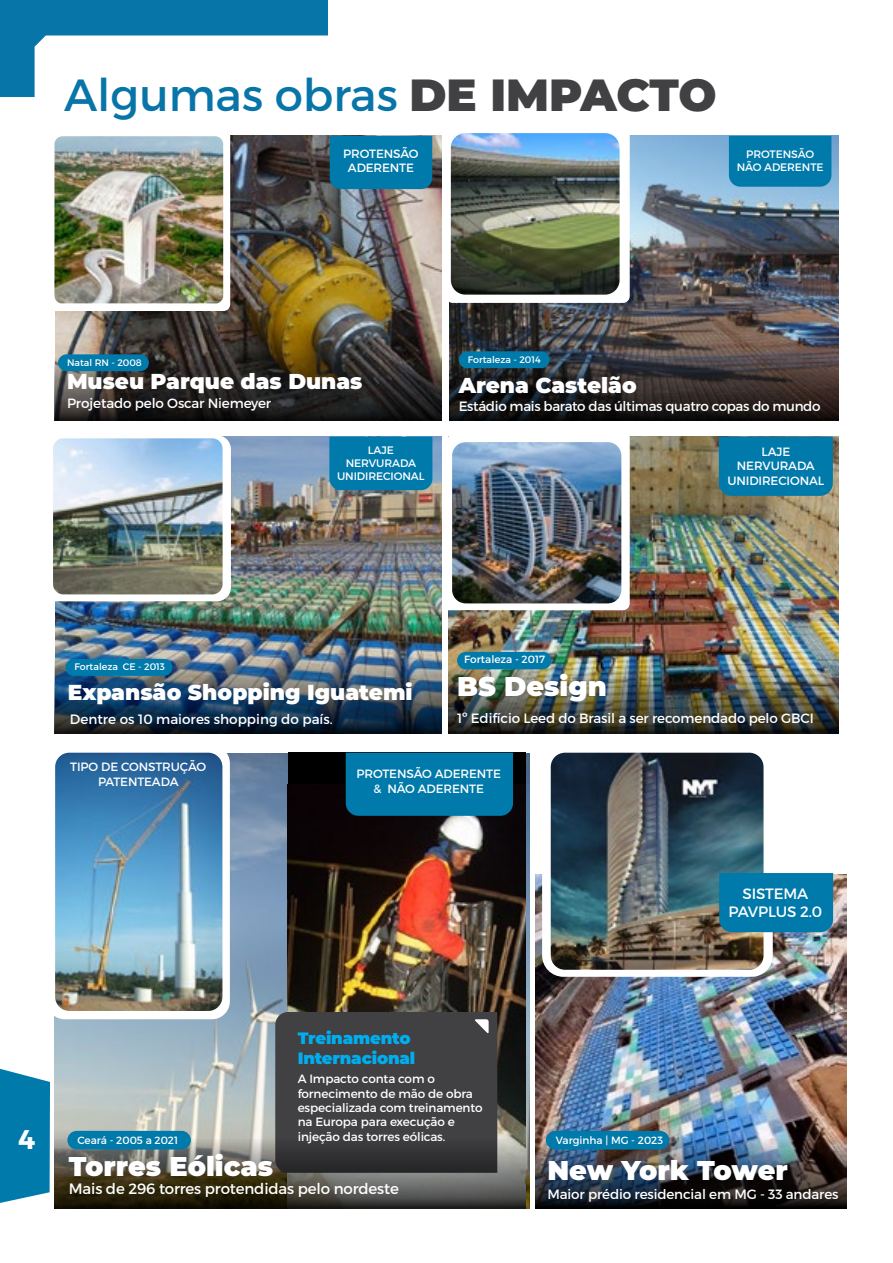
<style>
.page{position:relative;width:893px;height:1263px;background:#fff}
.page>*{position:absolute;margin:0;border:0;box-sizing:border-box;transform-origin:0 0}
.t1{font:45px "Montserrat";color:#0875a9}
.t2{font:900 27.15px "Montserrat";color:#fff}
.t3{font:700 27px "Montserrat";color:#fff}
.t4{font:900 21.75px "Montserrat";color:#fff}
.t5{font:900 21.6px "Montserrat";color:#fff}
.t6{font:900 16.5px/19.8px "Montserrat";letter-spacing:-.01em;color:#00aeef}
.t7{font:15px/18px "Montserrat";letter-spacing:-.01em;color:#fff;text-align:center}
.t8{font:13.5px "Montserrat";letter-spacing:-.01em;color:#fff}
.t9{font:12px/14.4px "Montserrat";letter-spacing:-.01em;color:#fff;text-align:center}
.t10{font:10.8px/13px "Montserrat";letter-spacing:-.01em;color:#fff;text-align:center}
.t11{font:10.5px "Montserrat";color:#fff}
.t12{font:9.45px "Montserrat";color:#fff}
.s1{font-weight:900;color:#414042}
</style>
<div class="page">
<svg style="left:0;top:1068px;width:50px;height:135px;background:#1886b3"></svg>
<img style="left:54px;top:753px;width:476px;height:456px">
<div style="left:47px;top:745px;width:183px;height:274px;background:#fff;border-radius:18px"></div>
<img style="left:55px;top:753px;width:167px;height:258px">
<img style="left:535px;top:874px;width:311px;height:263px">
<img style="left:288px;top:816px;width:238px;height:393px">
<img style="left:448px;top:437px;width:391px;height:229px">
<img style="left:448px;top:666px;width:391px;height:67px">
<svg style="left:288px;top:753px;width:238px;height:63px;background:#015577"></svg>
<div style="left:719px;top:437px;width:114px;height:59px;background:#007aab"></div>
<div style="left:457px;top:652px;width:94px;height:17px;background:#007aab;border-radius:9px"></div>
<svg style="left:54px;top:1137px;width:472px;height:71px;background:#555247"></svg>
<div style="left:67px;top:1131px;width:124px;height:18px;background:#007aab;border-radius:9px"></div>
<svg style="left:275px;top:1012px;width:222px;height:161px;background:#3e3d3f"></svg>
<img style="left:55px;top:437px;width:386px;height:218px">
<img style="left:450px;top:136px;width:389px;height:221px">
<img style="left:55px;top:136px;width:386px;height:220px">
<svg style="left:54px;top:356px;width:387px;height:65px;background:#2a2723"></svg>
<img style="left:54px;top:655px;width:387px;height:78px">
<svg style="left:450px;top:357px;width:389px;height:64px;background:#292526"></svg>
<div style="left:58px;top:354px;width:91px;height:17px;background:#007aab;border-radius:8px"></div>
<div style="left:329px;top:437px;width:103px;height:53px;background:#007aab"></div>
<div style="left:729px;top:136px;width:102px;height:51px;background:#007aab"></div>
<div style="left:330px;top:136px;width:102px;height:53px;background:#007aab"></div>
<div style="left:459px;top:351px;width:91px;height:17px;background:#007aab;border-radius:8px"></div>
<div style="left:65px;top:659px;width:107px;height:17px;background:#007aab;border-radius:8px"></div>
<svg style="left:0;top:0;width:328px;height:97px"></svg>
<div style="left:39px;top:129px;width:191px;height:182px;background:#fff;border-radius:7px"></div>
<div style="left:39px;top:435px;width:192px;height:166px;background:#fff;border-radius:14px"></div>
<div style="left:542px;top:753px;width:231px;height:224px;background:#fff;border-radius:21px"></div>
<svg style="left:448px;top:436px;width:182px;height:174px"></svg>
<div style="left:446px;top:121px;width:184px;height:182px;background:#fff;border-radius:7px"></div>
<img style="left:54px;top:136px;width:169px;height:167px">
<img style="left:53px;top:438px;width:170px;height:156px">
<img style="left:451px;top:133px;width:169px;height:162px">
<img style="left:452px;top:442px;width:169px;height:161px">
<img style="left:551px;top:753px;width:212px;height:217px">
<img style="left:535px;top:1137px;width:311px;height:71px">
<div style="left:546px;top:1131px;width:123px;height:18px;background:#007aab;border-radius:9px"></div>
<div style="left:719px;top:873px;width:114px;height:59px;background:#007aab"></div>
<h1 class="t1" style="left:64px;top:67px;width:654px">Algumas obras <span class="s1">DE IMPACTO</span></h1>
<p class="t9" style="left:343px;top:147px;width:77px">PROTENSÃO<br>ADERENTE</p>
<p class="t10" style="left:737px;top:147px;width:88px">PROTENSÃO<br>NÃO ADERENTE</p>
<p class="t12" style="left:67px;top:357px;width:76px">Natal RN - 2008</p>
<p class="t12" style="left:468px;top:354px;width:74px">Fortaleza - 2014</p>
<h3 class="t5" style="left:67px;top:366px;width:297px">Museu Parque das Dunas</h3>
<h3 class="t5" style="left:459px;top:369px;width:180px">Arena Castelão</h3>
<p class="t8" style="left:67px;top:394px;width:206px">Projetado pelo Oscar Niemeyer</p>
<p class="t8" style="left:459px;top:398px;width:363px">Estádio mais barato das últimas quatro copas do mundo</p>
<p class="t10" style="left:337px;top:443px;width:89px">LAJE<br>NERVURADA<br>UNIDIRECIONAL</p>
<p class="t9" style="left:727px;top:444px;width:98px">LAJE<br>NERVURADA<br>UNIDIRECIONAL</p>
<p class="t12" style="left:74px;top:661px;width:92px">Fortaleza CE - 2013</p>
<h3 class="t4" style="left:68px;top:676px;width:346px">Expansão Shopping Iguatemi</h3>
<p class="t8" style="left:70px;top:711px;width:264px">Dentre os 10 maiores shopping do país.</p>
<p class="t11" style="left:464px;top:653px;width:82px">Fortaleza - 2017</p>
<h2 class="t2" style="left:457px;top:666px;width:151px">BS Design</h2>
<p class="t8" style="left:457px;top:710px;width:358px">1º Edifício Leed do Brasil a ser recomendado pelo GBCI</p>
<p class="t9" style="left:70px;top:760px;width:138px">TIPO DE CONSTRUÇÃO<br>PATENTEADA</p>
<p class="t9" style="left:357px;top:767px;width:146px">PROTENSÃO ADERENTE &amp; NÃO ADERENTE</p>
<p class="t7" style="left:728px;top:884px;width:95px">SISTEMA<br>PAVPLUS 2.0</p>
<h3 class="t3" style="left:18px;top:1123px;width:19px">4</h3>
<h3 class="t6" style="left:298px;top:1027px;width:119px">Treinamento<br>Internacional</h3>
<p class="t9" style="left:298px;top:1072px;width:186px;text-align:left">A Impacto conta com o fornecimento de mão de obra especializada com treinamento na Europa para execução e injeção das torres eólicas.</p>
<p class="t11" style="left:77px;top:1134px;width:102px">Ceará - 2005 a 2021</p>
<p class="t7" style="left:69px;top:1180px;width:331px">Mais de 296 torres protendidas pelo nordeste</p>
<h2 class="t2" style="left:69px;top:1146px;width:206px">Torres Eólicas</h2>
<p class="t11" style="left:556px;top:1133px;width:109px">Varginha | MG - 2023</p>
<h2 class="t2" style="left:547px;top:1150px;width:242px">New York Tower</h2>
<p class="t8" style="left:547px;top:1185px;width:293px">Maior prédio residencial em MG - 33 andares</p>
</div>
